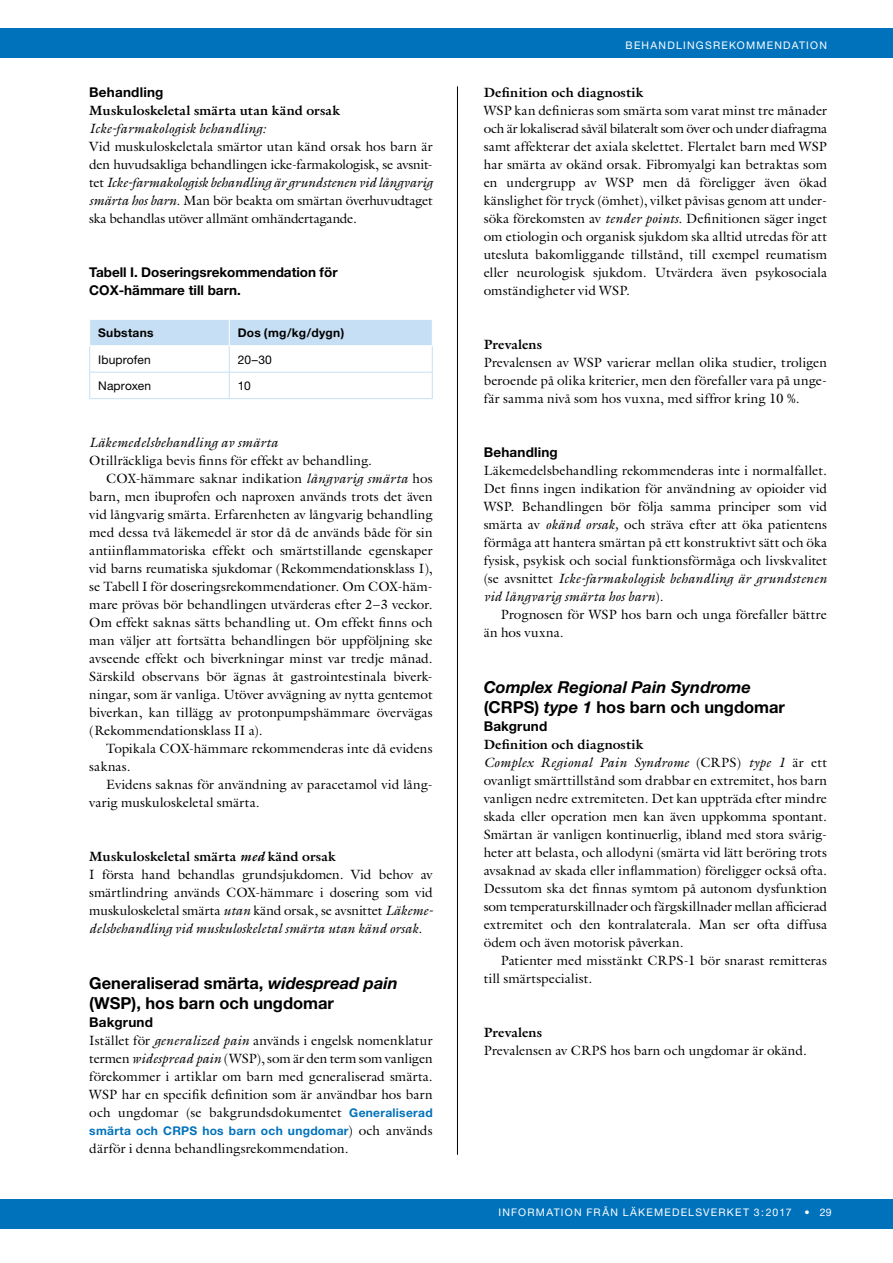
<style>
.page{position:relative;width:893px;height:1263px;background:#fff}
.page>*{position:absolute;margin:0;border:0;box-sizing:border-box;transform-origin:0 0}
.t1{font:700 16.5px/19.8px "Helvetica Neue";color:#000}
.t2{font:italic 700 16.5px/19.8px "Helvetica Neue";color:#000}
.t3{font:13.5px/18px "Galliard LT";letter-spacing:.005em;color:#000;text-align:justify}
.t4{font:700 13.5px/18px "Helvetica Neue";color:#000}
.t5{font:700 13.5px "Galliard LT";letter-spacing:.01em;color:#000}
.t6{font:italic 13.5px "Galliard LT";letter-spacing:.01em;color:#000}
.t7{font:700 12px "Helvetica Neue";letter-spacing:.02em;color:#0072bc}
.t8{font:12px "Helvetica Neue";letter-spacing:.01em;color:#000}
.t9{font:700 12px "Helvetica Neue";letter-spacing:.025em;color:#000}
.t10{font:10.5px "Helvetica Neue";letter-spacing:.115em;color:#fff}
.s1{font-style:italic}
.s2{font-weight:700}
.s3{font-weight:700;font-style:italic}
.s4{font-family:"Helvetica Neue";font-weight:700;font-size:12px;color:#0072bc}
.s5{font-family:"Galliard LT";font-weight:400;font-size:13.5px;color:#000}
.s6{font-style:normal}
</style>
<div class="page">
<div style="left:0;top:1199px;width:893px;height:30px;background:#0072bc"></div>
<div style="left:0;top:28px;width:893px;height:30px;background:#0072bc"></div>
<hr style="left:457px;top:86px;width:1px;height:1069px;background:#000">
<hr style="left:89px;top:398px;width:140px;height:1px;background:#c7dff4">
<hr style="left:229px;top:398px;width:204px;height:1px;background:#c7dff4">
<svg style="left:89px;top:320px;width:344px;height:78px"></svg>
<hr style="left:89px;top:345px;width:140px;height:1px;background:#fff">
<hr style="left:229px;top:345px;width:204px;height:1px;background:#fff">
<p class="t4" style="left:89px;top:83px;width:76px">Behandling</p>
<p class="t5" style="left:89px;top:102px;width:252px">Muskuloskeletal smärta utan känd orsak</p>
<p class="t6" style="left:89px;top:120px;width:178px">Icke-farmakologisk behandling:</p>
<p class="t3" style="left:89px;top:137px;width:345px">Vid muskuloskeletala smärtor utan känd orsak hos barn är den huvudsakliga behandlingen icke-farmakologisk, se avsnit&shy;tet <span class="s1">Icke-farmakologisk behandling är grundstenen vid långvarig smärta hos barn</span>. Man bör beakta om smärtan överhuvudtaget ska behandlas utöver allmänt omhändertagande.</p>
<p class="t4" style="left:89px;top:263px;width:250px">Tabell I. Doseringsrekommendation för<br>COX-hämmare till barn.</p>
<p class="t9" style="left:98px;top:325px;width:57px">Substans</p>
<p class="t9" style="left:238px;top:325px;width:108px">Dos (mg/kg/dygn)</p>
<p class="t8" style="left:98px;top:352px;width:54px">Ibuprofen</p>
<p class="t8" style="left:238px;top:352px;width:36px">20–30</p>
<p class="t8" style="left:98px;top:379px;width:55px">Naproxen</p>
<p class="t8" style="left:238px;top:379px;width:14px">10</p>
<p class="t6" style="left:89px;top:434px;width:190px">Läkemedelsbehandling av smärta</p>
<p class="t3" style="left:89px;top:451px;width:284px">Otillräckliga bevis finns för effekt av behandling.</p>
<p class="t3" style="left:106px;top:469px;width:328px">COX-hämmare saknar indikation <span class="s1">långvarig smärta</span> hos</p>
<p class="t3" style="left:89px;top:487px;width:345px">barn, men ibuprofen och naproxen används trots det även</p>
<p class="t3" style="left:89px;top:505px;width:345px">vid långvarig smärta. Erfarenheten av långvarig behandling</p>
<p class="t3" style="left:89px;top:523px;width:345px">med dessa två läkemedel är stor då de används både för sin</p>
<p class="t3" style="left:89px;top:541px;width:345px">antiinflammatoriska effekt och smärtstillande egenskaper</p>
<p class="t3" style="left:89px;top:559px;width:345px">vid barns reumatiska sjukdomar (Rekommendationsklass I),</p>
<p class="t3" style="left:89px;top:577px;width:345px">se Tabell I för doseringsrekommendationer. Om COX-häm-</p>
<p class="t3" style="left:89px;top:595px;width:345px">mare prövas bör behandlingen utvärderas efter 2–3 veckor.</p>
<p class="t3" style="left:89px;top:613px;width:345px">Om effekt saknas sätts behandling ut. Om effekt finns och</p>
<p class="t3" style="left:89px;top:631px;width:345px">man väljer att fortsätta behandlingen bör uppföljning ske</p>
<p class="t3" style="left:89px;top:649px;width:345px">avseende effekt och biverkningar minst var tredje månad.</p>
<p class="t3" style="left:89px;top:667px;width:345px">Särskild observans bör ägnas åt gastrointestinala biverk-</p>
<p class="t3" style="left:89px;top:685px;width:345px">ningar, som är vanliga. Utöver avvägning av nytta gentemot</p>
<p class="t3" style="left:89px;top:703px;width:345px">biverkan, kan tillägg av protonpumpshämmare övervägas</p>
<p class="t3" style="left:89px;top:721px;width:175px">(Rekommendationsklass II a).</p>
<p class="t3" style="left:106px;top:739px;width:328px">Topikala COX-hämmare rekommenderas inte då evidens</p>
<p class="t3" style="left:89px;top:757px;width:43px">saknas.</p>
<p class="t3" style="left:106px;top:775px;width:328px">Evidens saknas för användning av paracetamol vid lång-</p>
<p class="t3" style="left:89px;top:793px;width:172px">varig muskuloskeletal smärta.</p>
<p class="t3" style="left:89px;top:847px;width:345px;text-align:left"><span class="s2">Muskuloskeletal smärta</span> <span class="s3">med</span> <span class="s2">känd orsak<br></span>I första hand behandlas grundsjukdomen. Vid behov av smärtlindring används COX-hämmare i dosering som vid muskuloskeletal smärta <span class="s1">utan</span> känd orsak, se avsnittet <span class="s1">Läkeme&shy;delsbehandling vid muskuloskeletal smärta utan känd orsak</span>.</p>
<p class="t1" style="left:89px;top:973px;width:310px">Generaliserad smärta, <span class="s1">widespread pain </span>(WSP), hos barn och ungdomar</p>
<p class="t4" style="left:89px;top:1012px;width:65px">Bakgrund</p>
<p class="t3" style="left:89px;top:1031px;width:345px">Istället för <span class="s1">generalized pain</span> används i engelsk nomenklatur termen <span class="s1">widespread pain</span> (WSP), som är den term som vanligen förekommer i artiklar om barn med generaliserad smärta.<br>WSP har en specifik definition som är användbar hos barn och ungdomar (se bakgrundsdokumentet <span class="s4">Generaliserad</span></p>
<p class="t7" style="left:89px;top:1123px;width:345px">smärta och CRPS hos barn och ungdomar<span class="s5">) och används</span></p>
<p class="t3" style="left:89px;top:1139px;width:261px">därför i denna behandlingsrekommendation.</p>
<p class="t10" style="left:626px;top:39px;width:203px">BEHANDLINGSREKOMMENDATION</p>
<p class="t5" style="left:484px;top:84px;width:161px">Definition och diagnostik</p>
<p class="t3" style="left:484px;top:101px;width:345px">WSP kan definieras som smärta som varat minst tre månader och är lokaliserad såväl bilateralt som över och under diafragma samt affekterar det axiala skelettet. Flertalet barn med WSP har smärta av okänd orsak. Fibromyalgi kan betraktas som en undergrupp av WSP men då föreligger även ökad känslighet för tryck (ömhet), vilket påvisas genom att under&shy;söka förekomsten av <span class="s1">tender points</span>. Definitionen säger inget om etiologin och organisk sjukdom ska alltid utredas för att utesluta bakomliggande tillstånd, till exempel reumatism eller neurologisk sjukdom. Utvärdera även psykosociala omständigheter vid WSP.</p>
<p class="t5" style="left:484px;top:335px;width:60px">Prevalens</p>
<p class="t3" style="left:484px;top:353px;width:345px">Prevalensen av WSP varierar mellan olika studier, troligen beroende på olika kriterier, men den förefaller vara på unge&shy;fär samma nivå som hos vuxna, med siffror kring 10 %.</p>
<p class="t4" style="left:484px;top:443px;width:76px">Behandling</p>
<p class="t3" style="left:484px;top:461px;width:345px">Läkemedelsbehandling rekommenderas inte i normalfallet.<br>Det finns ingen indikation för användning av opioider vid WSP. Behandlingen bör följa samma principer som vid smärta av <span class="s1">okänd orsak,</span> och sträva efter att öka patientens förmåga att hantera smärtan på ett konstruktivt sätt och öka fysisk, psykisk och social funktionsförmåga och livskvalitet (se avsnittet <span class="s1">Icke-farmakologisk behandling är grundstenen vid långvarig smärta hos barn</span>).</p>
<p class="t3" style="left:484px;top:605px;width:345px;text-indent:17px">Prognosen för WSP hos barn och unga förefaller bättre än hos vuxna.</p>
<p class="t2" style="left:484px;top:677px;width:303px">Complex Regional Pain Syndrome <span class="s6">(CRPS)</span> type 1 <span class="s6">hos barn och ungdomar</span></p>
<p class="t4" style="left:484px;top:716px;width:65px">Bakgrund</p>
<p class="t3" style="left:484px;top:735px;width:345px;text-align:left"><span class="s2">Definition och diagnostik<br></span><span class="s1">Complex Regional Pain Syndrome</span> (CRPS) <span class="s1">type 1</span> är ett ovanligt smärttillstånd som drabbar en extremitet, hos barn vanligen nedre extremiteten. Det kan uppträda efter mindre skada eller operation men kan även uppkomma spontant.<br>Smärtan är vanligen kontinuerlig, ibland med stora svårig&shy;heter att belasta, och allodyni (smärta vid lätt beröring trots avsaknad av skada eller inflammation) föreligger också ofta.<br>Dessutom ska det finnas symtom på autonom dysfunktion som temperaturskillnader och färgskillnader mellan afficierad extremitet och den kontralaterala. Man ser ofta diffusa ödem och även motorisk påverkan.</p>
<p class="t3" style="left:484px;top:951px;width:345px;text-indent:17px">Patienter med misstänkt CRPS-1 bör snarast remitteras till smärtspecialist.</p>
<p class="t5" style="left:484px;top:1023px;width:60px">Prevalens</p>
<p class="t3" style="left:484px;top:1041px;width:325px">Prevalensen av CRPS hos barn och ungdomar är okänd.</p>
<p class="t10" style="left:498px;top:1206px;width:335px">INFORMATION FRÅN LÄKEMEDELSVERKET 3:2017 • 29</p>
</div>
